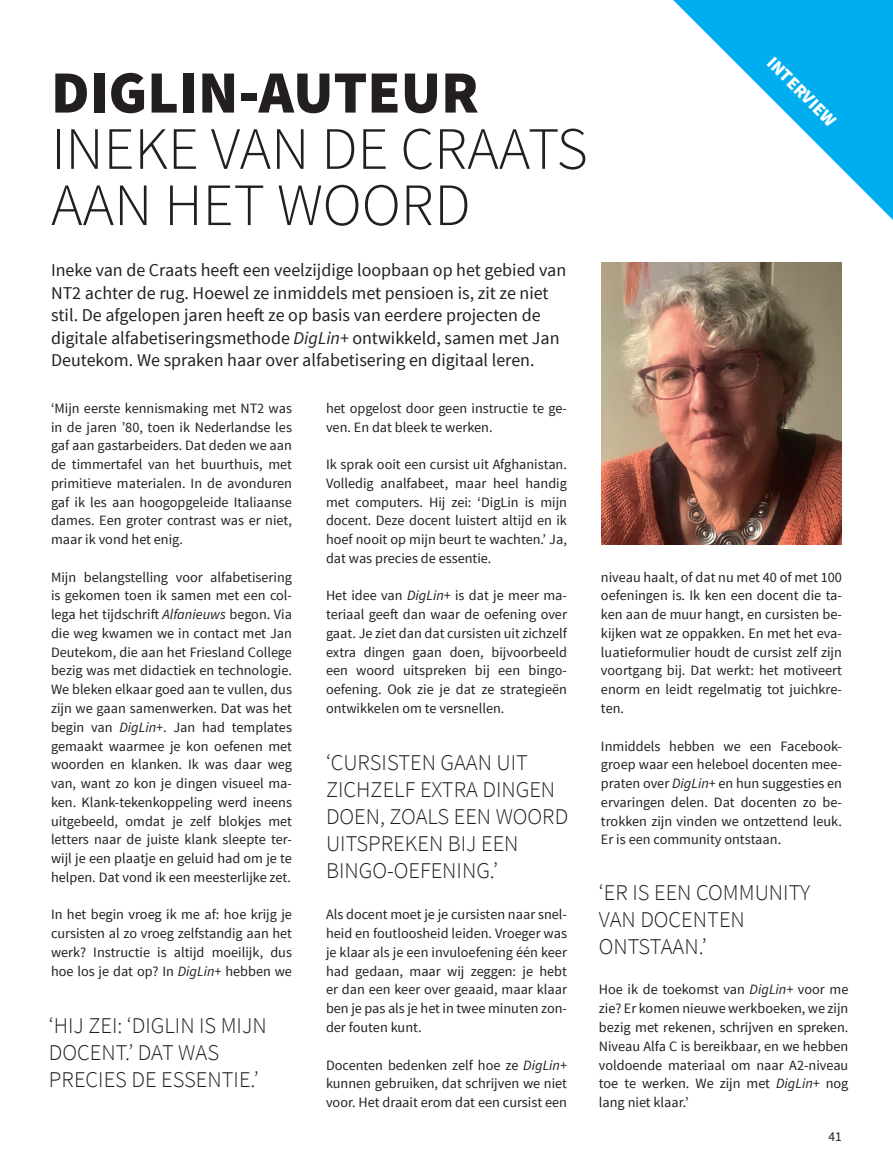
<style>
.page{position:relative;width:893px;height:1170px;background:#fff}
.page>*{position:absolute;margin:0;border:0;box-sizing:border-box;transform-origin:0 0}
.t1{font:300 60px/56.2px "Source Sans Pro";color:#231f20}
.t2{font:900 60px "Source Sans Pro";color:#231f20}
.t3{font:300 22.5px/27px "Source Sans Pro";color:#231f20}
.t4{font:18px/22.5px "Source Sans Pro";color:#231f20}
.t5{font:900 18px "Source Sans Pro";color:#fff}
.t6{font:14.25px/18.8px "Source Sans Pro";color:#231f20;text-align:justify}
.t7{font:13.5px "Source Sans Pro";color:#231f20}
.s1{font-style:italic}
</style>
<div class="page">
<svg style="left:673px;top:0;width:220px;height:220px"></svg>
<img style="left:601px;top:262px;width:241px;height:282px">
<h1 class="t2" style="left:51px;top:53px;width:429px">DIGLIN-AUTEUR</h1>
<h1 class="t1" style="left:51px;top:121px;width:538px">INEKE VAN DE CRAATS<br>AAN HET WOORD</h1>
<p class="t5" style="left:778px;top:51px;width:91px;rotate:45deg">INTERVIEW</p>
<p class="t4" style="left:51px;top:259px;width:517px">Ineke van de Craats heeft een veelzijdige loopbaan op het gebied van NT2 achter de rug. Hoewel ze inmiddels met pensioen is, zit ze niet stil. De afgelopen jaren heeft ze op basis van eerdere projecten de digitale alfabetiseringsmethode <span class="s1">DigLin+</span> ontwikkeld, samen met Jan Deutekom. We spraken haar over alfabetisering en digitaal leren.</p>
<p class="t6" style="left:51px;top:399px;width:242px">‘Mijn eerste kennismaking met NT2 was in de jaren ’80, toen ik Nederlandse les gaf aan gastarbeiders. Dat deden we aan de timmertafel van het buurthuis, met primitieve materialen. In de avonduren gaf ik les aan hoogopgeleide Italiaanse dames. Een groter contrast was er niet, maar ik vond het enig.</p>
<p class="t6" style="left:51px;top:567px;width:242px">Mijn belangstelling voor alfabetisering is gekomen toen ik samen met een col&shy;lega het tijdschrift <span class="s1">Alfanieuws</span> begon. Via die weg kwamen we in contact met Jan Deutekom, die aan het Friesland College bezig was met didactiek en technologie.<br>We bleken elkaar goed aan te vullen, dus zijn we gaan samenwerken. Dat was het begin van <span class="s1">DigLin+</span>. Jan had templates gemaakt waarmee je kon oefenen met woorden en klanken. Ik was daar weg van, want zo kon je dingen visueel ma&shy;ken. Klank-tekenkoppeling werd ineens uitgebeeld, omdat je zelf blokjes met letters naar de juiste klank sleepte ter&shy;wijl je een plaatje en geluid had om je te helpen. Dat vond ik een meesterlijke zet.</p>
<p class="t6" style="left:51px;top:905px;width:242px">In het begin vroeg ik me af: hoe krijg je cursisten al zo vroeg zelfstandig aan het werk? Instructie is altijd moeilijk, dus hoe los je dat op? In <span class="s1">DigLin+</span> hebben we</p>
<p class="t6" style="left:326px;top:399px;width:242px">het opgelost door geen instructie te ge&shy;ven. En dat bleek te werken.</p>
<p class="t6" style="left:326px;top:455px;width:242px">Ik sprak ooit een cursist uit Afghanistan.<br>Volledig analfabeet, maar heel handig met computers. Hij zei: ‘DigLin is mijn docent. Deze docent luistert altijd en ik hoef nooit op mijn beurt te wachten.’ Ja, dat was precies de essentie.</p>
<p class="t6" style="left:326px;top:586px;width:242px">Het idee van <span class="s1">DigLin+</span> is dat je meer ma&shy;teriaal geeft dan waar de oefening over gaat. Je ziet dan dat cursisten uit zichzelf extra dingen gaan doen, bijvoorbeeld een woord uitspreken bij een bingo&shy;oefening. Ook zie je dat ze strategieën ontwikkelen om te versnellen.</p>
<h2 class="t3" style="left:326px;top:749px;width:244px">‘CURSISTEN GAAN UIT<br>ZICHZELF EXTRA DINGEN<br>DOEN, ZOALS EEN WOORD<br>UITSPREKEN BIJ EEN<br>BINGO-OEFENING.’</h2>
<p class="t6" style="left:326px;top:905px;width:242px">Als docent moet je je cursisten naar snel&shy;heid en foutloosheid leiden. Vroeger was je klaar als je een invuloefening één keer had gedaan, maar wij zeggen: je hebt er dan een keer over geaaid, maar klaar ben je pas als je het in twee minuten zon&shy;der fouten kunt.</p>
<p class="t6" style="left:326px;top:1055px;width:242px">Docenten bedenken zelf hoe ze <span class="s1">DigLin+ </span>kunnen gebruiken, dat schrijven we niet voor. Het draait erom dat een cursist een</p>
<h2 class="t3" style="left:49px;top:1012px;width:219px">‘HIJ ZEI: ‘DIGLIN IS MIJN<br>DOCENT.’ DAT WAS<br>PRECIES DE ESSENTIE.’</h2>
<p class="t6" style="left:601px;top:567px;width:242px">niveau haalt, of dat nu met 40 of met 100 oefeningen is. Ik ken een docent die ta&shy;ken aan de muur hangt, en cursisten be&shy;kijken wat ze oppakken. En met het eva&shy;luatieformulier houdt de cursist zelf zijn voortgang bij. Dat werkt: het motiveert enorm en leidt regelmatig tot juichkre&shy;ten.</p>
<p class="t6" style="left:601px;top:736px;width:242px">Inmiddels hebben we een Facebook&shy;groep waar een heleboel docenten mee&shy;praten over <span class="s1">DigLin+</span> en hun suggesties en ervaringen delen. Dat docenten zo be&shy;trokken zijn vinden we ontzettend leuk.<br>Er is een community ontstaan.</p>
<h2 class="t3" style="left:599px;top:879px;width:213px">‘ER IS EEN COMMUNITY<br>VAN DOCENTEN<br>ONTSTAAN.’</h2>
<p class="t6" style="left:599px;top:980px;width:251px">Hoe ik de toekomst van <span class="s1">DigLin+</span> voor me zie? Er komen nieuwe werkboeken, we zijn bezig met rekenen, schrijven en spreken.<br>Niveau Alfa C is bereikbaar, en we hebben voldoende materiaal om naar A2-niveau toe te werken. We zijn met <span class="s1">DigLin+</span> nog lang niet klaar.’</p>
<p class="t7" style="left:828px;top:1128px;width:15px">41</p>
</div>
